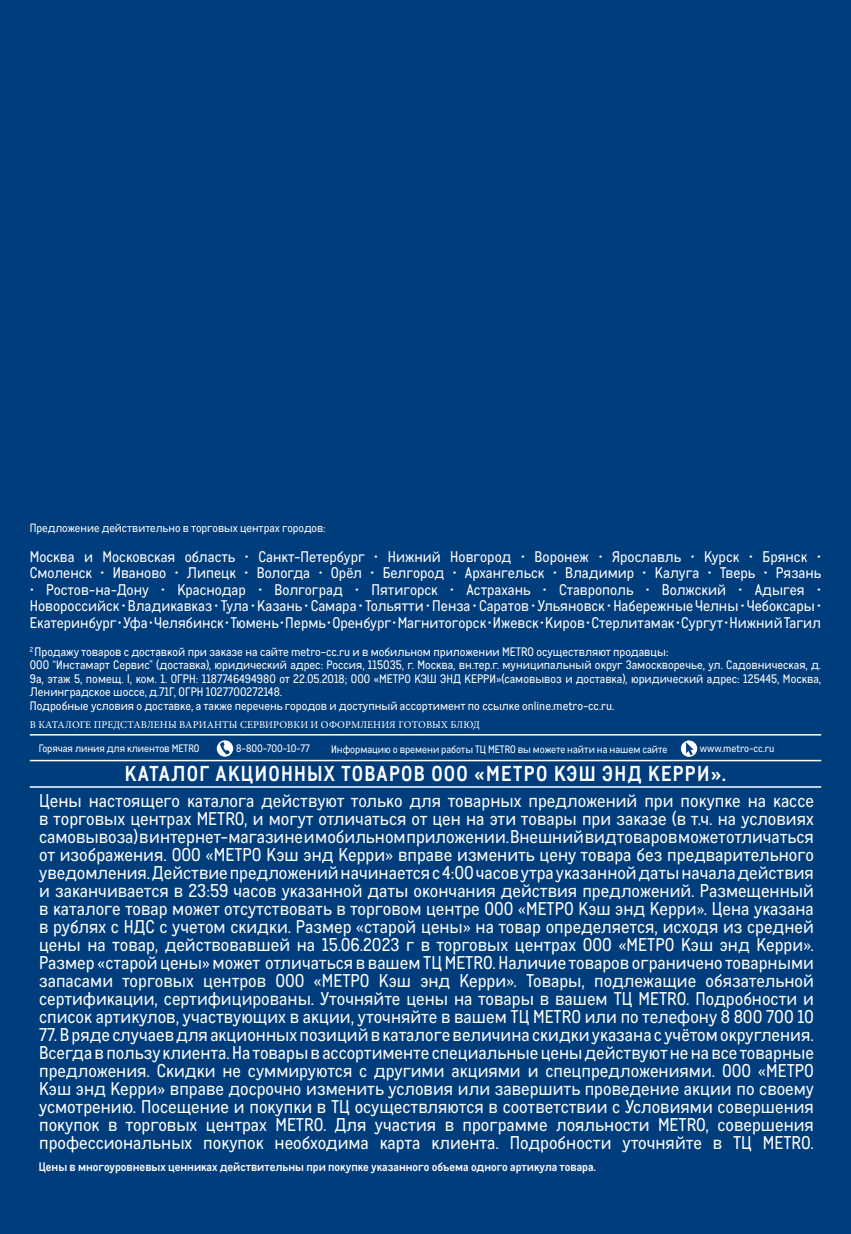
<style>
.page{position:relative;width:851px;height:1234px;background:#fff}
.page>*{position:absolute;margin:0;border:0;box-sizing:border-box;transform-origin:0 0}
.t1{font:700 21px "CA Metro";letter-spacing:.06em;color:#fff}
.t2{font:18px/18px "CA Metro";color:#fff;text-align:justify}
.t3{font:15px/16.5px "CA Metro";color:#fff}
.t4{font:12px/13.5px "CA Metro";color:#fff}
.t5{font:700 12px "CA Metro";color:#fff}
.t6{font:11.7px "CA Metro";color:#fff}
.t7{font:10.5px "CA Metro";letter-spacing:-.005em;color:#fff}
.t8{font:10.35px "Minion Pro";letter-spacing:.01em;color:#fff}
</style>
<div class="page">
<div style="left:0;top:0;width:850px;height:1233px;background:#003d7c"></div>
<hr style="left:30px;top:786px;width:791px;height:1px;background:#fff">
<hr style="left:30px;top:759px;width:791px;height:2px;background:#fff">
<hr style="left:30px;top:734px;width:791px;height:1px;background:#fff">
<svg style="left:217px;top:740px;width:16px;height:16px"></svg>
<svg style="left:680px;top:740px;width:17px;height:16px"></svg>
<p class="t6" style="left:30px;top:519px;width:297px">Предложение действительно в торговых центрах городов:</p>
<p class="t3" style="left:30px;top:547px;width:793px">Москва и Московская область • Санкт-Петербург • Нижний Новгород • Воронеж • Ярославль • Курск • Брянск •<br>Смоленск • Иваново • Липецк • Вологда • Орёл • Белгород • Архангельск • Владимир • Калуга • Тверь • Рязань</p>
<p class="t3" style="left:30px;top:580px;width:792px;text-align:justify">• Ростов-на-Дону • Краснодар • Волгоград • Пятигорск • Астрахань • Ставрополь • Волжский • Адыгея • Новороссийск • Владикавказ • Тула • Казань • Самара • Тольятти • Пенза • Саратов • Ульяновск • Набережные Челны • Чебоксары • Екатеринбург • Уфа • Челябинск • Тюмень • Пермь • Оренбург • Магнитогорск • Ижевск • Киров • Стерлитамак • Сургут • Нижний Тагил</p>
<p class="t4" style="left:30px;top:644px;width:792px"><sup>2</sup> Продажу товаров с доставкой при заказе на сайте metro-cc.ru и в мобильном приложении METRO осуществляют продавцы:<br>ООО “Инстамарт Сервис” (доставка), юридический адрес: Россия, 115035, г. Москва, вн.тер.г. муниципальный округ Замоскворечье, ул. Садовническая, д.<br>9а, этаж 5, помещ. I, ком. 1. ОГРН: 1187746494980 от 22.05.2018; ООО «МЕТРО КЭШ ЭНД КЕРРИ»(самовывоз и доставка), юридический адрес: 125445, Москва, Ленинградское шоссе, д.71Г, ОГРН 1027700272148.<br>Подробные условия о доставке, а также перечень городов и доступный ассортимент по ссылке online.metro-cc.ru.</p>
<p class="t8" style="left:30px;top:717px;width:451px">В КАТАЛОГЕ ПРЕДСТАВЛЕНЫ ВАРИАНТЫ СЕРВИРОВКИ И ОФОРМЛЕНИЯ ГОТОВЫХ БЛЮД</p>
<p class="t7" style="left:39px;top:741px;width:162px">Горячая линия для клиентов METRO</p>
<p class="t7" style="left:236px;top:741px;width:75px">8-800-700-10-77</p>
<p class="t7" style="left:331px;top:741px;width:338px">Информацию о времени работы ТЦ METRO вы можете найти на нашем сайте</p>
<p class="t7" style="left:699px;top:741px;width:76px">www.metro-cc.ru</p>
<p class="t1" style="left:125px;top:757px;width:602px">КАТАЛОГ АКЦИОННЫХ ТОВАРОВ ООО «МЕТРО КЭШ ЭНД КЕРРИ».</p>
<p class="t2" style="left:39px;top:790px;width:776px">Цены настоящего каталога действуют только для товарных предложений при покупке на кассе в торговых центрах METRO, и могут отличаться от цен на эти товары при заказе (в т.ч. на условиях самовывоза) в интернет-магазине и мобильном приложении. Внешний вид товаров может отличаться от изображения. ООО «МЕТРО Кэш энд Керри» вправе изменить цену товара без предварительного уведомления. Действие предложений начинается с 4:00 часов утра указанной даты начала действия и заканчивается в 23:59 часов указанной даты окончания действия предложений. Размещенный в каталоге товар может отсутствовать в торговом центре ООО «МЕТРО Кэш энд Керри». Цена указана в рублях с НДС с учетом скидки. Размер «старой цены» на товар определяется, исходя из средней цены на товар, действовавшей на 15.06.2023 г в торговых центрах ООО «МЕТРО Кэш энд Керри».<br>Размер «старой цены» может отличаться в вашем ТЦ МЕТRО. Наличие товаров ограничено товарными запасами торговых центров ООО «МЕТРО Кэш энд Керри». Товары, подлежащие обязательной сертификации, сертифицированы. Уточняйте цены на товары в вашем ТЦ МЕТRО. Подробности и список артикулов, участвующих в акции, уточняйте в вашем ТЦ METRO или по телефону 8 800 700 10</p>
<p class="t2" style="left:39px;top:1024px;width:776px">77. В ряде случаев для акционных позиций в каталоге величина скидки указана с учётом округления.<br>Всегда в пользу клиента. На товары в ассортименте специальные цены действуют не на все товарные предложения. Скидки не суммируются с другими акциями и спецпредложениями. ООО «МЕТРО Кэш энд Керри» вправе досрочно изменить условия или завершить проведение акции по своему усмотрению. Посещение и покупки в ТЦ осуществляются в соответствии с Условиями совершения покупок в торговых центрах МЕТRO. Для участия в программе лояльности МЕТRO, совершения профессиональных покупок необходима карта клиента. Подробности уточняйте в ТЦ МЕТRО.</p>
<p class="t5" style="left:39px;top:1156px;width:559px">Цены в многоуровневых ценниках действительны при покупке указанного объема одного артикула товара.</p>
</div>
